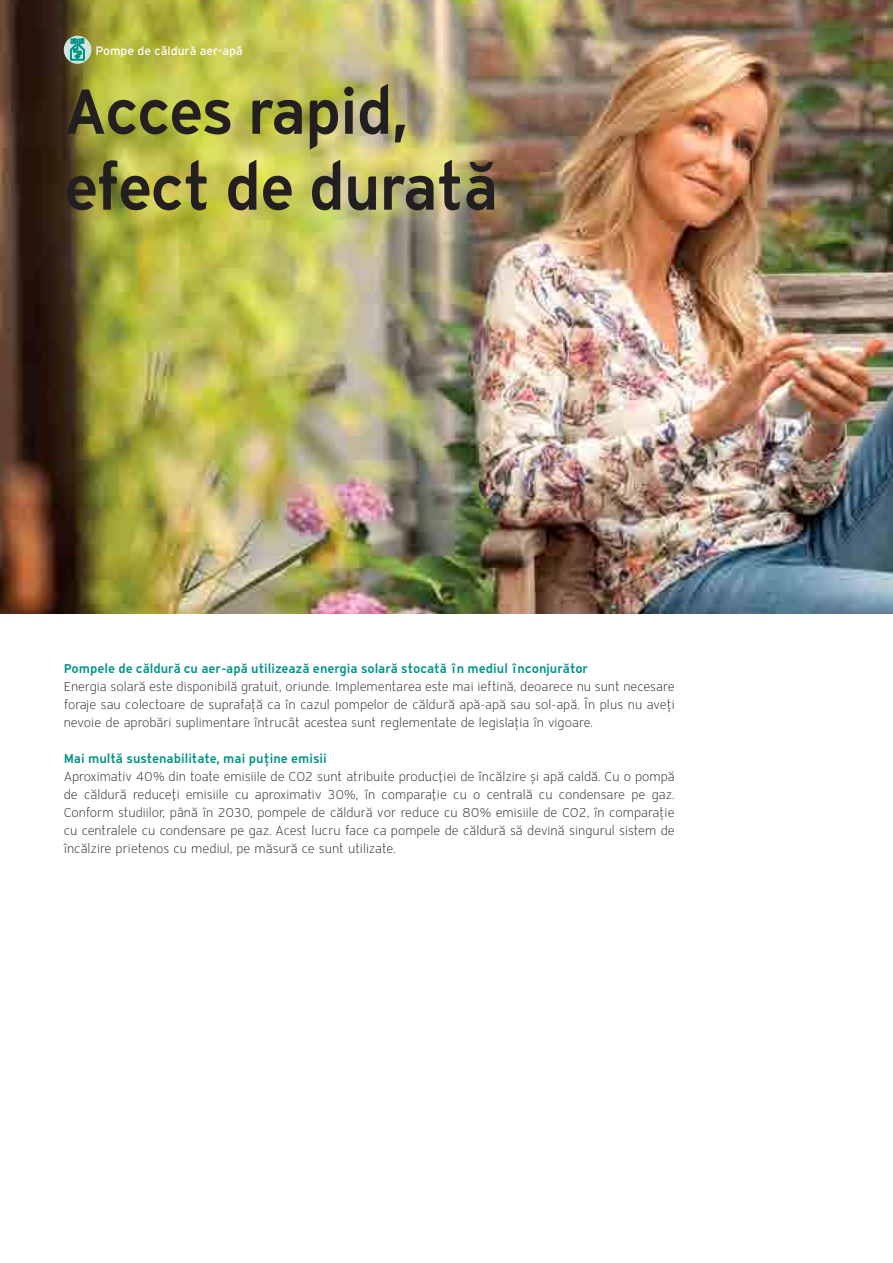
<style>
.page{position:relative;width:893px;height:1263px;background:#fff}
.page>*{position:absolute;margin:0;border:0;box-sizing:border-box;transform-origin:0 0}
.t1{font:600 63.3px/75.9px "Vaillant 12";letter-spacing:-.03em;color:#231f20}
.t2{font:300 12.75px/18px "Vaillant 12";color:#231f20;text-align:justify}
.t3{font:600 12.75px "Vaillant 12";color:#009385}
.t4{font:12.15px "Interstate OT";color:#fff}
</style>
<div class="page">
<img style="left:0;top:0;width:893px;height:614px">
<div style="left:64px;top:36px;width:27px;height:28px;background:#d2e6e0;border-radius:50%"></div>
<svg style="left:70px;top:38px;width:15px;height:23px"></svg>
<p class="t4" style="left:95px;top:44px;width:149px">Pompe de căldură aer-apă</p>
<h1 class="t1" style="left:64px;top:72px;width:436px">Acces rapid, efect de durată</h1>
<p class="t3" style="left:64px;top:660px;width:526px">Pompele de căldură cu aer-apă utilizează energia solară stocată în mediul înconjurător</p>
<p class="t2" style="left:64px;top:678px;width:612px">Energia solară este disponibilă gratuit, oriunde. Implementarea este mai ieftină, deoarece nu sunt necesare foraje sau colectoare de suprafață ca în cazul pompelor de căldură apă-apă sau sol-apă. În plus nu aveți nevoie de aprobări suplimentare întrucât acestea sunt reglementate de legislația în vigoare.</p>
<p class="t3" style="left:64px;top:750px;width:264px">Mai multă sustenabilitate, mai puține emisii</p>
<p class="t2" style="left:64px;top:768px;width:612px">Aproximativ 40% din toate emisiile de CO2 sunt atribuite producţiei de încălzire și apă caldă. Cu o pompă de căldură reduceţi emisiile cu aproximativ 30%, în comparaţie cu o centrală cu condensare pe gaz.<br>Conform studiilor, până în 2030, pompele de căldură vor reduce cu 80% emisiile de CO2, în comparație cu centralele cu condensare pe gaz. Acest lucru face ca pompele de căldură să devină singurul sistem de încălzire prietenos cu mediul, pe măsură ce sunt utilizate.</p>
</div>
